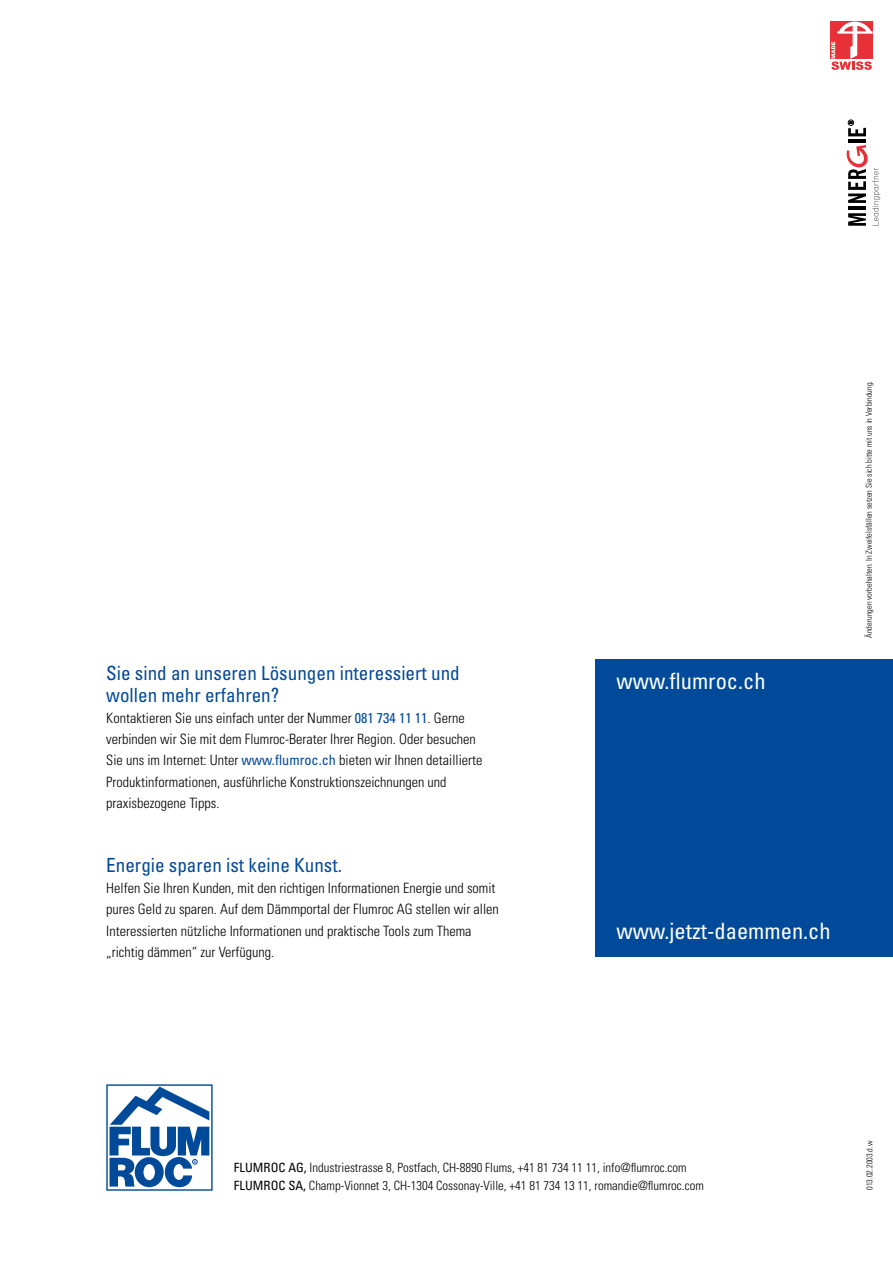
<style>
.page{position:relative;width:893px;height:1263px;background:#fff}
.page>*{position:absolute;margin:0;border:0;box-sizing:border-box;transform-origin:0 0}
.t1{font:condensed 22.5px "Univers";color:#fff}
.t2{font:condensed 19.5px/21.3px "Univers";color:#004a99}
.t3{font:300 condensed 14.25px/21.3px "Univers";color:#000}
.t4{font:300 condensed 12.75px/18px "Univers";color:#000}
.t5{font:300 condensed 8.25px "Univers";color:#000}
.s1{font-weight:400;color:#004a99}
.s2{font-weight:400}
</style>
<div class="page">
<div style="left:595px;top:659px;width:298px;height:298px;background:#004a99"></div>
<svg style="left:109px;top:1111px;width:101px;height:77px"></svg>
<div style="left:106px;top:1084px;width:107px;height:107px;border:1px solid #004a99"></div>
<svg style="left:110px;top:1086px;width:99px;height:101px"></svg>
<div style="left:830px;top:21px;width:43px;height:38px;background:#e73037"></div>
<svg style="left:831px;top:21px;width:42px;height:49px"></svg>
<hr style="left:848px;top:140px;width:18px;height:3px;background:#000">
<svg style="left:847px;top:145px;width:33px;height:81px"></svg>
<svg style="left:848px;top:120px;width:18px;height:16px"></svg>
<h2 class="t2" style="left:106px;top:662px;width:355px">Sie sind an unseren Lösungen interessiert und wollen mehr erfahren?</h2>
<p class="t3" style="left:106px;top:707px;width:378px">Kontaktieren Sie uns einfach unter der Nummer <span class="s1">081 734 11 11</span>. Gerne verbinden wir Sie mit dem Flumroc-Berater Ihrer Region. Oder besuchen Sie uns im Internet: Unter <span class="s1">www.flumroc.ch</span> bieten wir Ihnen detaillierte Produktinformationen, ausführliche Konstruktionszeichnungen und praxisbezogene Tipps.</p>
<h2 class="t2" style="left:106px;top:854px;width:237px">Energie sparen ist keine Kunst.</h2>
<p class="t3" style="left:106px;top:877px;width:394px">Helfen Sie Ihren Kunden, mit den richtigen Informationen Energie und somit pures Geld zu sparen. Auf dem Dämmportal der Flumroc AG stellen wir allen Interessierten nützliche Informationen und praktische Tools zum Thema „richtig dämmen“ zur Verfügung.</p>
<h1 class="t1" style="left:617px;top:667px;width:151px">www.flumroc.ch</h1>
<p class="t5" style="left:864px;top:638px;width:259px;rotate:-90deg">Änderungen vorbehalten. In Zweifelsfällen setzen Sie sich bitte mit uns in Verbindung.</p>
<h1 class="t1" style="left:617px;top:917px;width:216px">www.jetzt-daemmen.ch</h1>
<p class="t4" style="left:234px;top:1158px;width:471px"><span class="s2">FLUMROC AG,</span> Industriestrasse 8, Postfach, CH-8890 Flums, +41 81 734 11 11, info@flumroc.com<br><span class="s2">FLUMROC SA,</span> Champ-Vionnet 3, CH-1304 Cossonay-Ville, +41 81 734 13 11, romandie@flumroc.com</p>
<p class="t5" style="left:865px;top:1190px;width:51px;rotate:-90deg">013.02.2003.d.w</p>
</div>
